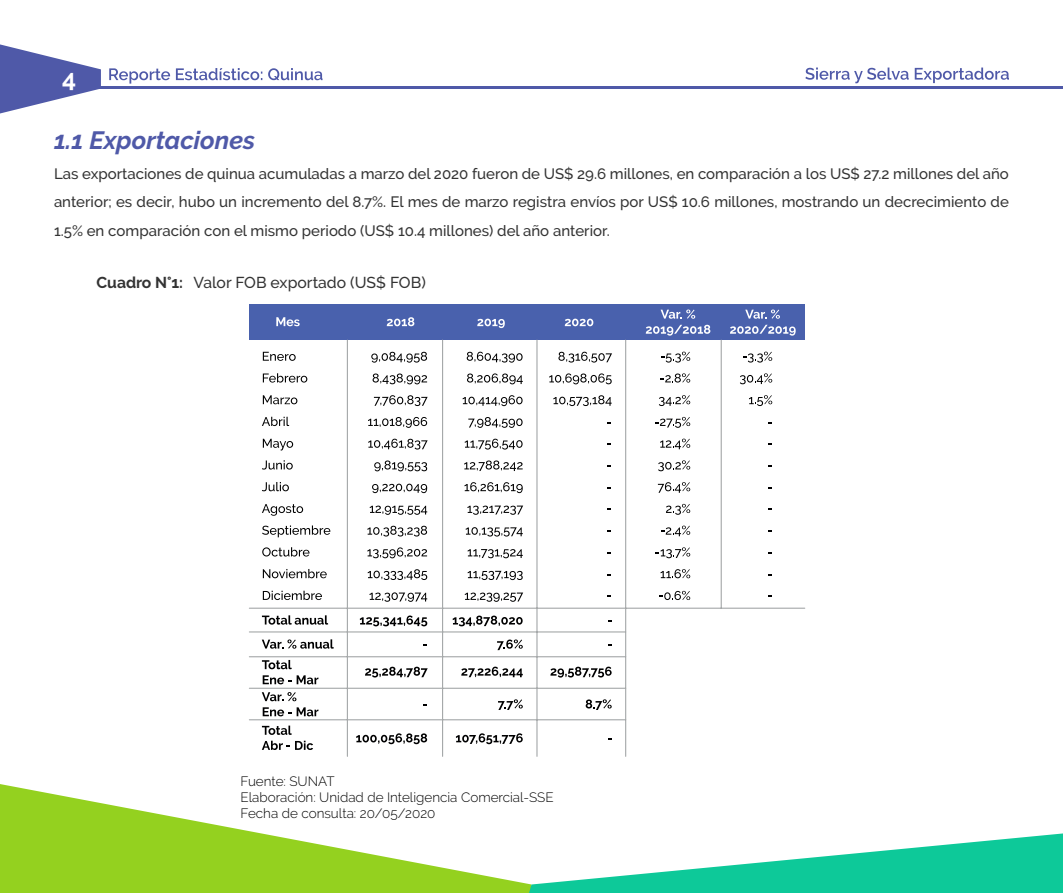
<style>
.page{position:relative;width:1063px;height:893px;background:#fff}
.page>*{position:absolute;margin:0;border:0;box-sizing:border-box;transform-origin:0 0}
.t1{font:italic 700 24.9px "Raleway";color:#4f59a8}
.t2{font:700 24.6px "Raleway";color:#fff}
.t3{font:500 15.75px "Raleway";color:#333}
.t4{font:700 15.75px "Raleway";color:#333}
.t5{font:500 15px/28.5px "Raleway";color:#333;text-align:justify}
.t6{font:300 13.5px "Raleway";color:#000}
</style>
<div class="page">
<hr style="left:51px;top:87px;width:1012px;height:2px;background:#4f59a8">
<svg style="left:0;top:44px;width:101px;height:69px"></svg>
<svg style="left:805px;top:68px;width:104px;height:15px"></svg>
<svg style="left:915px;top:68px;width:94px;height:15px"></svg>
<svg style="left:109px;top:68px;width:61px;height:16px"></svg>
<svg style="left:176px;top:68px;width:86px;height:12px"></svg>
<svg style="left:268px;top:68px;width:55px;height:12px"></svg>
<svg style="left:0;top:784px;width:529px;height:109px;fill:#94d11f"></svg>
<svg style="left:529px;top:833px;width:534px;height:60px"></svg>
<div style="left:249px;top:304px;width:556px;height:36px;background:#4961ad"></div>
<svg style="left:263px;top:352px;width:33px;height:9px"></svg>
<svg style="left:263px;top:373px;width:44px;height:10px"></svg>
<svg style="left:263px;top:395px;width:34px;height:9px"></svg>
<svg style="left:262px;top:417px;width:27px;height:9px"></svg>
<svg style="left:263px;top:439px;width:30px;height:11px"></svg>
<svg style="left:262px;top:460px;width:31px;height:10px"></svg>
<svg style="left:262px;top:482px;width:27px;height:9px"></svg>
<svg style="left:262px;top:504px;width:41px;height:12px"></svg>
<svg style="left:262px;top:525px;width:68px;height:12px"></svg>
<svg style="left:262px;top:547px;width:48px;height:9px"></svg>
<svg style="left:263px;top:569px;width:64px;height:9px"></svg>
<svg style="left:263px;top:591px;width:59px;height:9px"></svg>
<svg style="left:371px;top:352px;width:56px;height:11px"></svg>
<svg style="left:387px;top:317px;width:27px;height:9px"></svg>
<svg style="left:276px;top:317px;width:24px;height:9px"></svg>
<svg style="left:477px;top:319px;width:28px;height:9px"></svg>
<svg style="left:565px;top:319px;width:28px;height:7px"></svg>
<svg style="left:661px;top:310px;width:34px;height:9px"></svg>
<svg style="left:646px;top:325px;width:64px;height:11px"></svg>
<svg style="left:745px;top:310px;width:35px;height:9px"></svg>
<svg style="left:730px;top:325px;width:66px;height:11px"></svg>
<svg style="left:373px;top:373px;width:54px;height:11px"></svg>
<svg style="left:374px;top:395px;width:54px;height:11px"></svg>
<svg style="left:368px;top:417px;width:59px;height:11px"></svg>
<svg style="left:368px;top:439px;width:60px;height:11px"></svg>
<svg style="left:374px;top:460px;width:53px;height:11px"></svg>
<svg style="left:372px;top:484px;width:55px;height:9px"></svg>
<svg style="left:370px;top:506px;width:57px;height:9px"></svg>
<svg style="left:367px;top:526px;width:60px;height:10px"></svg>
<svg style="left:367px;top:547px;width:60px;height:11px"></svg>
<svg style="left:368px;top:569px;width:59px;height:11px"></svg>
<svg style="left:370px;top:592px;width:57px;height:10px"></svg>
<svg style="left:262px;top:615px;width:66px;height:10px"></svg>
<svg style="left:360px;top:615px;width:67px;height:11px"></svg>
<svg style="left:365px;top:667px;width:63px;height:10px"></svg>
<svg style="left:467px;top:352px;width:56px;height:11px"></svg>
<svg style="left:467px;top:373px;width:56px;height:11px"></svg>
<svg style="left:463px;top:395px;width:60px;height:11px"></svg>
<svg style="left:468px;top:417px;width:55px;height:11px"></svg>
<svg style="left:465px;top:439px;width:58px;height:11px"></svg>
<svg style="left:464px;top:460px;width:59px;height:11px"></svg>
<svg style="left:464px;top:482px;width:59px;height:11px"></svg>
<svg style="left:467px;top:506px;width:56px;height:9px"></svg>
<svg style="left:466px;top:527px;width:57px;height:10px"></svg>
<svg style="left:468px;top:549px;width:55px;height:9px"></svg>
<svg style="left:468px;top:571px;width:55px;height:9px"></svg>
<svg style="left:465px;top:593px;width:58px;height:9px"></svg>
<svg style="left:453px;top:616px;width:70px;height:10px"></svg>
<svg style="left:461px;top:667px;width:62px;height:10px"></svg>
<svg style="left:550px;top:667px;width:62px;height:11px"></svg>
<svg style="left:498px;top:699px;width:25px;height:11px"></svg>
<svg style="left:586px;top:699px;width:26px;height:11px"></svg>
<svg style="left:262px;top:639px;width:72px;height:10px"></svg>
<svg style="left:262px;top:660px;width:30px;height:9px"></svg>
<svg style="left:263px;top:675px;width:55px;height:9px"></svg>
<svg style="left:262px;top:692px;width:34px;height:9px"></svg>
<svg style="left:263px;top:707px;width:55px;height:9px"></svg>
<svg style="left:456px;top:733px;width:67px;height:11px"></svg>
<svg style="left:262px;top:726px;width:30px;height:9px"></svg>
<svg style="left:262px;top:741px;width:51px;height:9px"></svg>
<svg style="left:356px;top:733px;width:71px;height:11px"></svg>
<svg style="left:497px;top:639px;width:26px;height:11px"></svg>
<svg style="left:661px;top:352px;width:29px;height:11px"></svg>
<svg style="left:660px;top:373px;width:30px;height:10px"></svg>
<svg style="left:659px;top:395px;width:31px;height:11px"></svg>
<svg style="left:655px;top:417px;width:35px;height:11px"></svg>
<svg style="left:660px;top:439px;width:30px;height:10px"></svg>
<svg style="left:658px;top:460px;width:32px;height:11px"></svg>
<svg style="left:658px;top:482px;width:32px;height:11px"></svg>
<svg style="left:666px;top:504px;width:24px;height:11px"></svg>
<svg style="left:661px;top:526px;width:29px;height:10px"></svg>
<svg style="left:656px;top:547px;width:34px;height:11px"></svg>
<svg style="left:661px;top:569px;width:29px;height:9px"></svg>
<svg style="left:659px;top:591px;width:31px;height:9px"></svg>
<svg style="left:743px;top:352px;width:29px;height:11px"></svg>
<svg style="left:740px;top:373px;width:32px;height:11px"></svg>
<svg style="left:749px;top:395px;width:23px;height:11px"></svg>
<svg style="left:558px;top:352px;width:54px;height:11px"></svg>
<svg style="left:549px;top:373px;width:63px;height:11px"></svg>
<svg style="left:553px;top:395px;width:59px;height:11px"></svg>
<hr style="left:347px;top:340px;width:1px;height:416px;background:#a6a9aa">
<hr style="left:442px;top:340px;width:1px;height:416px;background:#a6a9aa">
<hr style="left:536px;top:340px;width:2px;height:416px;background:#a6a9aa">
<hr style="left:625px;top:340px;width:1px;height:416px;background:#a6a9aa">
<hr style="left:721px;top:340px;width:1px;height:268px;background:#a6a9aa">
<hr style="left:249px;top:608px;width:556px;height:1px;background:#a6a9aa">
<hr style="left:249px;top:631px;width:377px;height:1px;background:#a6a9aa">
<hr style="left:249px;top:656px;width:377px;height:1px;background:#a6a9aa">
<hr style="left:249px;top:688px;width:377px;height:1px;background:#a6a9aa">
<hr style="left:249px;top:719px;width:377px;height:1px;background:#a6a9aa">
<p class="t2" style="left:62px;top:65px;width:16px">4</p>
<p class="t1" style="left:54px;top:126px;width:203px">1.1 Exportaciones</p>
<p class="t5" style="left:54px;top:159px;width:956px">Las exportaciones de quinua acumuladas a marzo del 2020 fueron de US$ 29.6 millones, en comparación a los US$ 27.2 millones del año anterior; es decir, hubo un incremento del 8.7%. El mes de marzo registra envíos por US$ 10.6 millones, mostrando un decrecimiento de 1.5% en comparación con el mismo periodo (US$ 10.4 millones) del año anterior.</p>
<p class="t4" style="left:97px;top:274px;width:88px">Cuadro N°1:</p>
<p class="t3" style="left:193px;top:274px;width:234px">Valor FOB exportado (US$ FOB)</p>
<p class="t6" style="left:240px;top:773px;width:96px">Fuente: SUNAT</p>
<p class="t6" style="left:240px;top:789px;width:315px">Elaboración: Unidad de Inteligencia Comercial-SSE</p>
<p class="t6" style="left:240px;top:805px;width:196px">Fecha de consulta: 20/05/2020</p>
</div>
